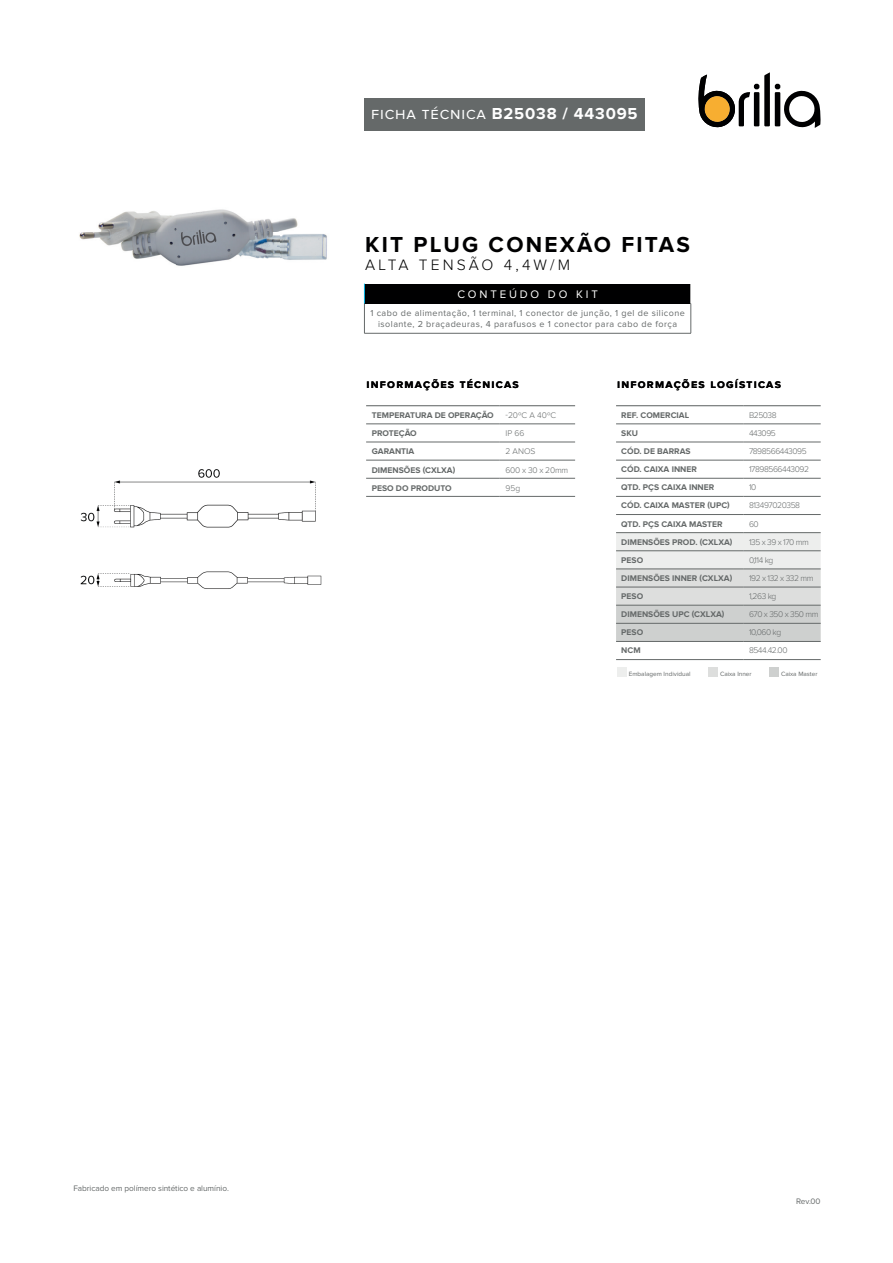
<style>
.page{position:relative;width:893px;height:1263px;background:#fff}
.page>*{position:absolute;margin:0;border:0;box-sizing:border-box;transform-origin:0 0}
.t1{font:700 22.5px "Proxima Nova";letter-spacing:.1em;color:#000001}
.t2{font:700 16.5px "Proxima Nova";letter-spacing:.05em;color:#fff}
.t3{font:300 15.6px "Proxima Nova";letter-spacing:.2em;color:#000001}
.t4{font:700 12.15px "Proxima Nova";letter-spacing:.1em;color:#000001}
.t5{font:11.4px "Proxima Nova";letter-spacing:.25em;color:#fff}
.t6{font:9px/10.8px "Proxima Nova";letter-spacing:.05em;color:#656969;text-align:center}
.t7{font:700 8.55px "Proxima Nova";color:#656969}
.t8{font:300 8.55px "Proxima Nova";letter-spacing:-.05em;color:#656969}
.t9{font:300 8.55px "Proxima Nova";letter-spacing:-.025em;color:#656969}
.t10{font:300 8.55px "Proxima Nova";color:#656969}
.t11{font:8.25px "Proxima Nova";letter-spacing:-.005em;color:#656969}
.t12{font:6.45px "Proxima Nova";color:#656969}
.s1{font-weight:400}
</style>
<div class="page">
<svg style="left:698px;top:72px;width:123px;height:56px"></svg>
<div style="left:364px;top:98px;width:281px;height:32px;background:#656969"></div>
<img style="left:79px;top:209px;width:248px;height:57px">
<div style="left:617px;top:667px;width:10px;height:10px;background:#edeeed"></div>
<div style="left:708px;top:667px;width:10px;height:10px;background:#dddedd"></div>
<div style="left:769px;top:667px;width:10px;height:10px;background:#ced0cf"></div>
<div style="left:364px;top:284px;width:327px;height:19px;background:#000001"></div>
<hr style="left:364px;top:303px;width:1px;height:30px;background:#656969">
<hr style="left:691px;top:303px;width:1px;height:30px;background:#656969">
<hr style="left:364px;top:333px;width:327px;height:1px;background:#656969">
<svg style="left:364px;top:284px;width:1px;height:19px"></svg>
<img style="left:80px;top:469px;width:242px;height:120px">
<svg style="left:616px;top:533px;width:205px;height:108px;background:#dbdcdb"></svg>
<hr style="left:616px;top:442px;width:128px;height:1px;background:#656969">
<hr style="left:744px;top:442px;width:77px;height:1px;background:#656969">
<hr style="left:616px;top:460px;width:128px;height:1px;background:#656969">
<hr style="left:744px;top:460px;width:77px;height:1px;background:#656969">
<hr style="left:616px;top:478px;width:128px;height:1px;background:#656969">
<hr style="left:744px;top:478px;width:77px;height:1px;background:#656969">
<hr style="left:616px;top:496px;width:128px;height:1px;background:#656969">
<hr style="left:744px;top:496px;width:77px;height:1px;background:#656969">
<hr style="left:616px;top:514px;width:128px;height:1px;background:#656969">
<hr style="left:744px;top:514px;width:77px;height:1px;background:#656969">
<hr style="left:616px;top:532px;width:128px;height:1px;background:#656969">
<hr style="left:744px;top:532px;width:77px;height:1px;background:#656969">
<hr style="left:616px;top:550px;width:128px;height:1px;background:#656969">
<hr style="left:744px;top:550px;width:77px;height:1px;background:#656969">
<hr style="left:616px;top:569px;width:128px;height:1px;background:#656969">
<hr style="left:744px;top:569px;width:77px;height:1px;background:#656969">
<hr style="left:616px;top:587px;width:128px;height:1px;background:#656969">
<hr style="left:744px;top:587px;width:77px;height:1px;background:#656969">
<hr style="left:616px;top:605px;width:128px;height:1px;background:#656969">
<hr style="left:744px;top:605px;width:77px;height:1px;background:#656969">
<hr style="left:616px;top:623px;width:128px;height:1px;background:#656969">
<hr style="left:744px;top:623px;width:77px;height:1px;background:#656969">
<hr style="left:616px;top:641px;width:128px;height:1px;background:#656969">
<hr style="left:744px;top:641px;width:77px;height:1px;background:#656969">
<hr style="left:616px;top:659px;width:128px;height:1px;background:#656969">
<hr style="left:744px;top:659px;width:77px;height:1px;background:#656969">
<hr style="left:616px;top:405px;width:128px;height:1px;background:#656969">
<hr style="left:744px;top:405px;width:77px;height:1px;background:#656969">
<hr style="left:616px;top:424px;width:128px;height:1px;background:#656969">
<hr style="left:744px;top:424px;width:77px;height:1px;background:#656969">
<hr style="left:366px;top:424px;width:134px;height:1px;background:#656969">
<hr style="left:500px;top:424px;width:75px;height:1px;background:#656969">
<hr style="left:366px;top:442px;width:134px;height:1px;background:#656969">
<hr style="left:500px;top:442px;width:75px;height:1px;background:#656969">
<hr style="left:366px;top:460px;width:134px;height:1px;background:#656969">
<hr style="left:500px;top:460px;width:75px;height:1px;background:#656969">
<hr style="left:366px;top:478px;width:134px;height:1px;background:#656969">
<hr style="left:500px;top:478px;width:75px;height:1px;background:#656969">
<hr style="left:366px;top:496px;width:134px;height:1px;background:#656969">
<hr style="left:500px;top:496px;width:75px;height:1px;background:#656969">
<hr style="left:366px;top:405px;width:134px;height:1px;background:#656969">
<hr style="left:500px;top:405px;width:75px;height:1px;background:#656969">
<h2 class="t2" style="left:371px;top:104px;width:268px"><span class="s1">FICHA TÉCNICA</span> B25038 / 443095</h2>
<h1 class="t1" style="left:365px;top:232px;width:326px">KIT PLUG CONEXÃO FITAS</h1>
<h3 class="t3" style="left:365px;top:258px;width:206px">ALTA TENSÃO 4,4W/M</h3>
<h3 class="t5" style="left:457px;top:288px;width:142px">CONTEÚDO DO KIT</h3>
<p class="t6" style="left:370px;top:308px;width:316px">1 cabo de alimentação, 1 terminal, 1 conector de junção, 1 gel de silicone isolante, 2 braçadeuras, 4 parafusos e 1 conector para cabo de força</p>
<h3 class="t4" style="left:367px;top:377px;width:154px">INFORMAÇÕES TÉCNICAS</h3>
<h3 class="t4" style="left:617px;top:377px;width:165px">INFORMAÇÕES LOGÍSTICAS</h3>
<p class="t7" style="left:372px;top:410px;width:123px">TEMPERATURA DE OPERAÇÃO</p>
<p class="t10" style="left:505px;top:411px;width:52px">-20ºC A 40ºC</p>
<p class="t7" style="left:372px;top:428px;width:46px">PROTEÇÃO</p>
<p class="t8" style="left:505px;top:429px;width:20px">IP 66</p>
<p class="t7" style="left:372px;top:447px;width:43px">GARANTIA</p>
<p class="t8" style="left:505px;top:448px;width:32px">2 ANOS</p>
<p class="t7" style="left:372px;top:465px;width:85px">DIMENSÕES (CXLXA)</p>
<p class="t9" style="left:505px;top:466px;width:64px">600 x 30 x 20mm</p>
<p class="t7" style="left:372px;top:483px;width:81px">PESO DO PRODUTO</p>
<p class="t8" style="left:505px;top:484px;width:16px">95g</p>
<p class="t7" style="left:621px;top:410px;width:69px">REF. COMERCIAL</p>
<p class="t8" style="left:749px;top:411px;width:29px">B25038</p>
<p class="t7" style="left:621px;top:428px;width:18px">SKU</p>
<p class="t8" style="left:749px;top:429px;width:28px">443095</p>
<p class="t7" style="left:621px;top:446px;width:71px">CÓD. DE BARRAS</p>
<p class="t8" style="left:749px;top:447px;width:59px">7898566443095</p>
<p class="t7" style="left:621px;top:464px;width:77px">CÓD. CAIXA INNER</p>
<p class="t8" style="left:749px;top:465px;width:62px">17898566443092</p>
<p class="t7" style="left:621px;top:482px;width:94px">QTD. PÇS CAIXA INNER</p>
<p class="t8" style="left:749px;top:483px;width:9px">10</p>
<p class="t7" style="left:621px;top:501px;width:110px">CÓD. CAIXA MASTER (UPC)</p>
<p class="t8" style="left:749px;top:502px;width:53px">813497020358</p>
<p class="t7" style="left:621px;top:519px;width:103px">QTD. PÇS CAIXA MASTER</p>
<p class="t8" style="left:749px;top:520px;width:11px">60</p>
<p class="t7" style="left:621px;top:537px;width:113px">DIMENSÕES PROD. (CXLXA)</p>
<p class="t8" style="left:749px;top:538px;width:61px">135 x 39 x 170 mm</p>
<p class="t7" style="left:621px;top:555px;width:23px">PESO</p>
<p class="t8" style="left:749px;top:556px;width:26px">0,114 kg</p>
<p class="t7" style="left:621px;top:573px;width:112px">DIMENSÕES INNER (CXLXA)</p>
<p class="t8" style="left:749px;top:574px;width:66px">192 x 132 x 332 mm</p>
<p class="t7" style="left:621px;top:591px;width:23px">PESO</p>
<p class="t8" style="left:749px;top:592px;width:29px">1,263 kg</p>
<p class="t7" style="left:621px;top:609px;width:105px">DIMENSÕES UPC (CXLXA)</p>
<p class="t8" style="left:749px;top:610px;width:71px">670 x 350 x 350 mm</p>
<p class="t7" style="left:621px;top:627px;width:23px">PESO</p>
<p class="t8" style="left:749px;top:628px;width:34px">10,060 kg</p>
<p class="t7" style="left:621px;top:646px;width:21px">NCM</p>
<p class="t8" style="left:749px;top:647px;width:40px">8544.42.00</p>
<p class="t12" style="left:629px;top:670px;width:63px">Embalagem Individual</p>
<p class="t12" style="left:720px;top:670px;width:33px">Caixa Inner</p>
<p class="t12" style="left:781px;top:670px;width:38px">Caixa Master</p>
<p class="t11" style="left:73px;top:1183px;width:157px">Fabricado em polímero sintético e alumínio.</p>
<p class="t11" style="left:796px;top:1196px;width:26px">Rev.00</p>
</div>
